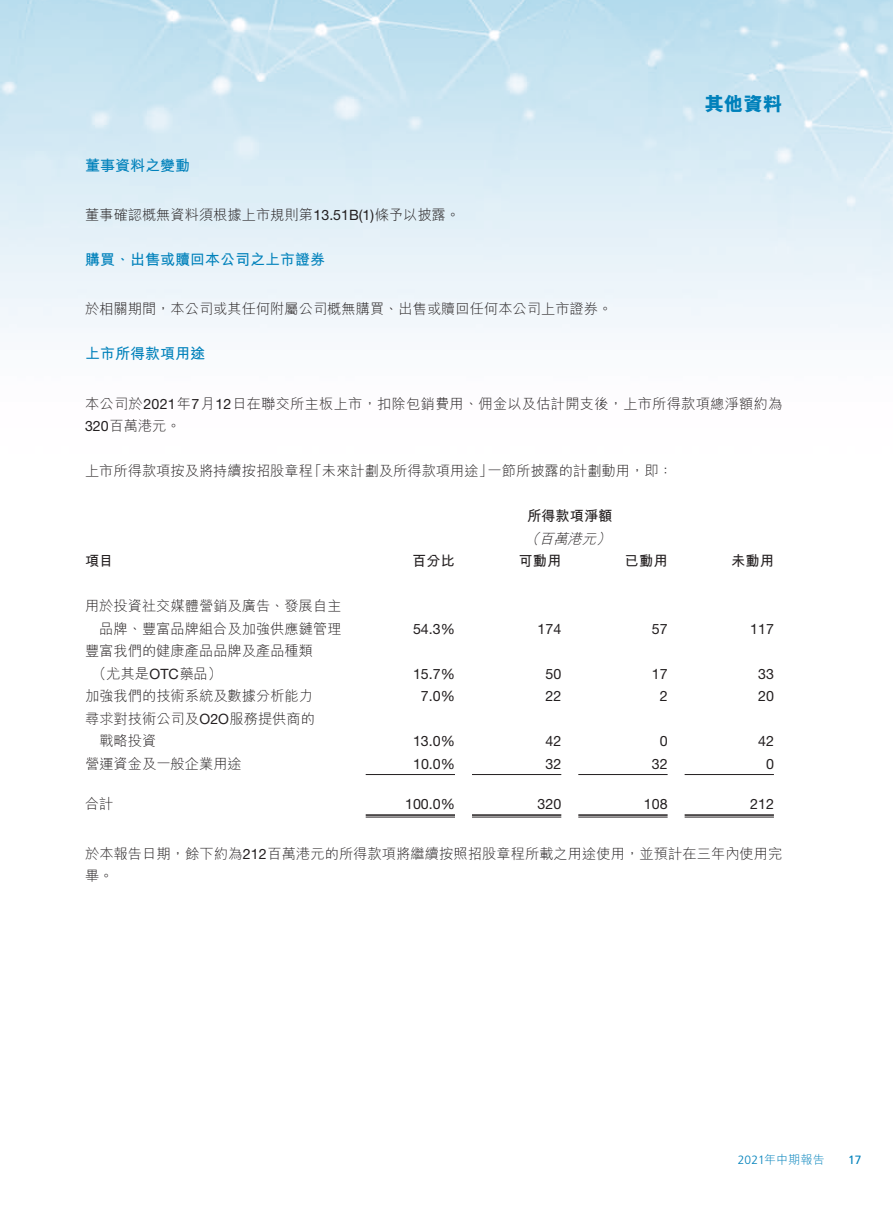
<style>
.page{position:relative;width:893px;height:1212px;background:#fff}
.page>*{position:absolute;margin:0;border:0;box-sizing:border-box;transform-origin:0 0}
.t1{font:800 19.5px "M Hei HK";color:#0081bb}
.t2{font:700 15px "M Hei HK";color:#0081bb}
.t3{font:300 14.25px/22.5px "M Hei HK";color:#231f20}
.t4{font:14.25px "Helvetica Neue LT Std";color:#231f20}
.t5{font:700 14.25px "M Hei HK";color:#231f20}
.t6{font:italic 300 14.25px "M Hei HK";color:#231f20}
.t7{font:300 12px "M Hei HK";letter-spacing:.02em;color:#0081bb}
.t8{font:12px "Frutiger LT Std";color:#0081bb}
.s1{font-family:"Helvetica Neue LT Std";font-weight:400}
.s2{font-family:"Frutiger LT Std"}
</style>
<div class="page">
<hr style="left:366px;top:774px;width:89px;height:1px;background:#231f20">
<hr style="left:472px;top:774px;width:89px;height:1px;background:#231f20">
<hr style="left:578px;top:774px;width:90px;height:1px;background:#231f20">
<hr style="left:685px;top:774px;width:89px;height:1px;background:#231f20">
<hr style="left:366px;top:814px;width:89px;height:2px;background:#231f20">
<hr style="left:366px;top:817px;width:89px;height:1px;background:#231f20">
<hr style="left:472px;top:814px;width:89px;height:2px;background:#231f20">
<hr style="left:472px;top:817px;width:89px;height:1px;background:#231f20">
<hr style="left:578px;top:814px;width:90px;height:2px;background:#231f20">
<hr style="left:578px;top:817px;width:90px;height:1px;background:#231f20">
<hr style="left:685px;top:814px;width:89px;height:2px;background:#231f20">
<hr style="left:685px;top:817px;width:89px;height:1px;background:#231f20">
<h1 class="t1" style="left:704px;top:91px;width:79px">其他資料</h1>
<p class="t2" style="left:85px;top:154px;width:107px">董事資料之變動</p>
<p class="t3" style="left:85px;top:203px;width:377px">董事確認概無資料須根據上市規則第<span class="s1">13.51B(1)</span>條予以披露。</p>
<p class="t2" style="left:85px;top:249px;width:241px">購買、出售或贖回本公司之上市證券</p>
<p class="t3" style="left:85px;top:298px;width:529px">於相關期間，本公司或其任何附屬公司概無購買、出售或贖回任何本公司上市證券。</p>
<p class="t2" style="left:85px;top:343px;width:121px">上市所得款項用途</p>
<p class="t3" style="left:85px;top:392px;width:699px">本公司於<span class="s1">2021</span>年<span class="s1">7</span>月<span class="s1">12</span>日在聯交所主板上市，扣除包銷費用、佣金以及估計開支後，上市所得款項總淨額約為<br><span class="s1">320</span>百萬港元。</p>
<p class="t3" style="left:85px;top:459px;width:589px">上市所得款項按及將持續按招股章程「未來計劃及所得款項用途」一節所披露的計劃動用，即：</p>
<p class="t5" style="left:527px;top:505px;width:87px">所得款項淨額</p>
<p class="t6" style="left:525px;top:531px;width:91px">（百萬港元）</p>
<p class="t5" style="left:85px;top:550px;width:30px">項目</p>
<p class="t5" style="left:412px;top:550px;width:44px">百分比</p>
<p class="t5" style="left:519px;top:550px;width:44px">可動用</p>
<p class="t5" style="left:625px;top:550px;width:44px">已動用</p>
<p class="t5" style="left:731px;top:550px;width:44px">未動用</p>
<p class="t3" style="left:85px;top:594px;width:258px;text-align:right">用於投資社交媒體營銷及廣告、發展自主品牌、豐富品牌組合及加強供應鏈管理</p>
<p class="t4" style="left:413px;top:620px;width:43px">54.3%</p>
<p class="t4" style="left:538px;top:620px;width:25px">174</p>
<p class="t4" style="left:652px;top:620px;width:17px">57</p>
<p class="t4" style="left:750px;top:620px;width:25px">117</p>
<p class="t3" style="left:92px;top:639px;width:222px;text-indent:-7px">豐富我們的健康產品品牌及產品種類（尤其是<span class="s1">OTC</span>藥品）</p>
<p class="t4" style="left:413px;top:665px;width:43px">15.7%</p>
<p class="t4" style="left:545px;top:665px;width:17px">50</p>
<p class="t4" style="left:652px;top:665px;width:17px">17</p>
<p class="t4" style="left:758px;top:665px;width:17px">33</p>
<p class="t3" style="left:85px;top:684px;width:229px">加強我們的技術系統及數據分析能力</p>
<p class="t4" style="left:421px;top:687px;width:36px">7.0%</p>
<p class="t4" style="left:545px;top:687px;width:17px">22</p>
<p class="t4" style="left:660px;top:687px;width:9px">2</p>
<p class="t4" style="left:758px;top:687px;width:17px">20</p>
<p class="t3" style="left:99px;top:707px;width:217px;text-indent:-14px">尋求對技術公司及<span class="s1">O2O</span>服務提供商的戰略投資</p>
<p class="t4" style="left:413px;top:732px;width:43px">13.0%</p>
<p class="t4" style="left:545px;top:732px;width:17px">42</p>
<p class="t4" style="left:660px;top:732px;width:9px">0</p>
<p class="t4" style="left:758px;top:732px;width:17px">42</p>
<p class="t3" style="left:85px;top:752px;width:158px">營運資金及一般企業用途</p>
<p class="t4" style="left:413px;top:755px;width:43px">10.0%</p>
<p class="t4" style="left:545px;top:755px;width:17px">32</p>
<p class="t4" style="left:652px;top:755px;width:17px">32</p>
<p class="t4" style="left:766px;top:755px;width:9px">0</p>
<p class="t3" style="left:85px;top:792px;width:30px">合計</p>
<p class="t4" style="left:405px;top:795px;width:51px">100.0%</p>
<p class="t4" style="left:537px;top:795px;width:25px">320</p>
<p class="t4" style="left:644px;top:795px;width:25px">108</p>
<p class="t4" style="left:750px;top:795px;width:25px">212</p>
<p class="t3" style="left:85px;top:842px;width:699px">於本報告日期，餘下約為<span class="s1">212</span>百萬港元的所得款項將繼續按照招股章程所載之用途使用，並預計在三年內使用完畢。</p>
<p class="t7" style="left:738px;top:1153px;width:89px"><span class="s2">2021</span>年中期報告</p>
<p class="t8" style="left:848px;top:1153px;width:15px">17</p>
</div>
